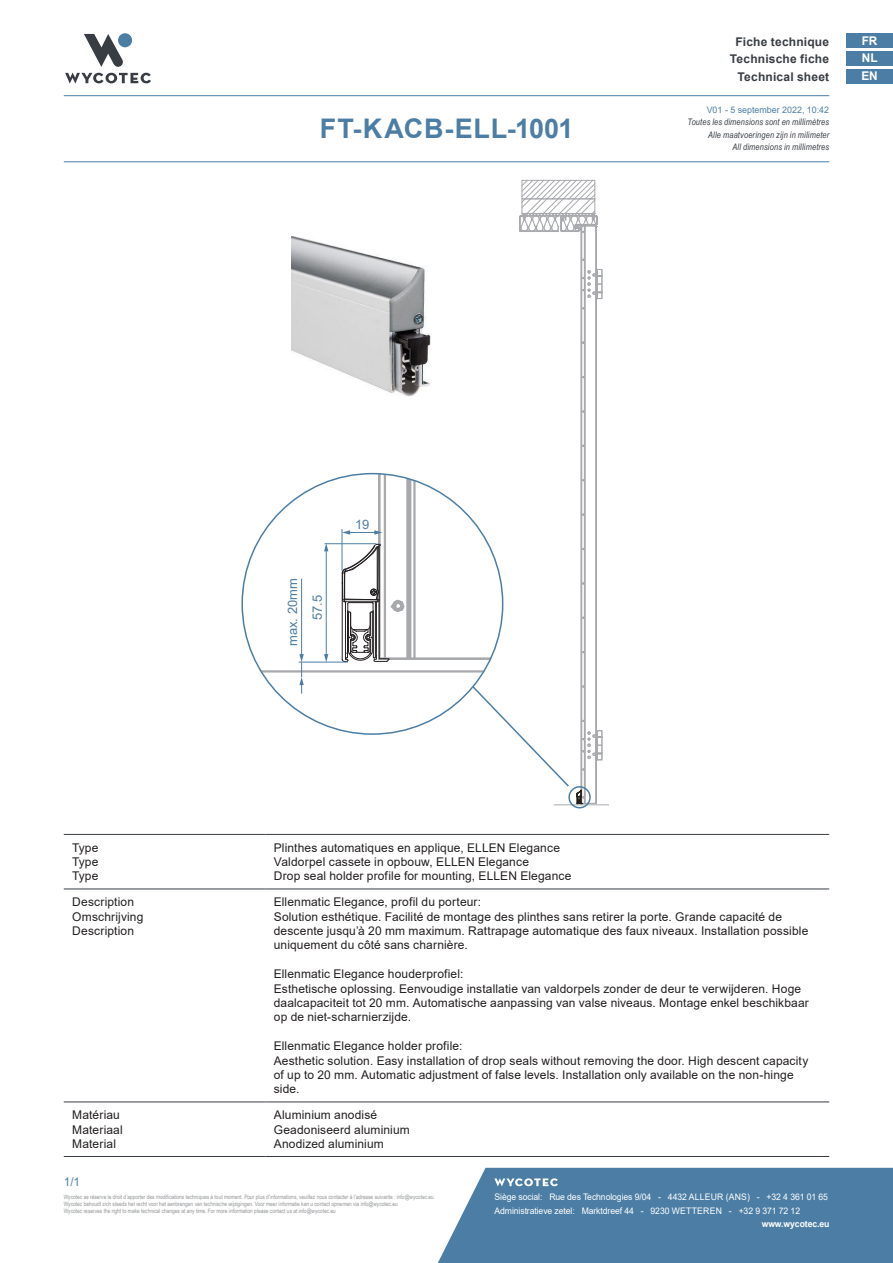
<style>
.page{position:relative;width:893px;height:1263px;background:#fff}
.page>*{position:absolute;margin:0;border:0;box-sizing:border-box;transform-origin:0 0}
.Tussentitel{font:700 27px "Arial";letter-spacing:.02em;color:#4c7ea5}
.t1{font:12.9px "Arial";color:#4c7ea5}
.Lopende_tekst{font:12px/14.4px "Arial";letter-spacing:.01em;color:#231f20}
.t2{font:700 12px/17.5px "Arial";letter-spacing:.015em;color:#383d44;text-align:right}
.t3{font:700 12px/17.9px "Arial";color:#fff;text-align:justify}
.t4{font:12px "Arial";color:#4c7ea5}
.t5{font:9px/13.5px "Arial";letter-spacing:-.01em;color:#fff;scale:.96 1}
.t6{font:italic 9px/12.5px "Arial Narrow";letter-spacing:.02em;color:#383d44;text-align:right}
.t7{font:9px "Arial";color:#4c7ea5}
.t8{font:700 9px "Arial";letter-spacing:-.01em;color:#fff;scale:.96 1}
.t9{font:6px/7.2px "Arial Narrow";color:#939598}
</style>
<div class="page">
<div style="left:846px;top:33px;width:47px;height:15px;background:#4c7ea5"></div>
<div style="left:846px;top:51px;width:47px;height:15px;background:#4c7ea5"></div>
<div style="left:846px;top:69px;width:47px;height:14px;background:#4c7ea5"></div>
<div style="left:438px;top:1168px;width:455px;height:95px;background:#4c7ea5"></div>
<svg style="left:65px;top:73px;width:86px;height:10px"></svg>
<div style="left:118px;top:33px;width:14px;height:14px;background:#4c7ea5;border-radius:50%"></div>
<svg style="left:84px;top:34px;width:39px;height:33px"></svg>
<hr style="left:64px;top:95px;width:765px;height:1px;background:#4c7ea5">
<hr style="left:64px;top:162px;width:765px;height:1px;background:#4c7ea5">
<img style="left:292px;top:236px;width:49px;height:136px">
<hr style="left:554px;top:804px;width:55px;height:1px;background:#a8a9ad">
<hr style="left:64px;top:834px;width:201px;height:1px;background:#383d44">
<hr style="left:64px;top:889px;width:201px;height:1px;background:#383d44">
<hr style="left:64px;top:1102px;width:201px;height:1px;background:#383d44">
<hr style="left:64px;top:1156px;width:201px;height:1px;background:#383d44">
<hr style="left:265px;top:834px;width:564px;height:1px;background:#383d44">
<hr style="left:265px;top:889px;width:564px;height:1px;background:#383d44">
<hr style="left:265px;top:1102px;width:564px;height:1px;background:#383d44">
<hr style="left:265px;top:1156px;width:564px;height:1px;background:#383d44">
<hr style="left:242px;top:670px;width:261px;height:2px;background:#a8a9ad">
<hr style="left:325px;top:543px;width:51px;height:1px;background:#4c7ea5">
<hr style="left:299px;top:662px;width:49px;height:1px;background:#4c7ea5">
<hr style="left:326px;top:550px;width:1px;height:105px;background:#4c7ea5">
<svg style="left:324px;top:543px;width:4px;height:8px"></svg>
<svg style="left:324px;top:654px;width:4px;height:8px"></svg>
<hr style="left:301px;top:579px;width:1px;height:76px;background:#4c7ea5">
<svg style="left:299px;top:654px;width:5px;height:40px"></svg>
<div style="left:568px;top:786px;width:23px;height:22px;border:2px solid #4c7ea5;border-radius:50%"></div>
<svg style="left:341px;top:180px;width:261px;height:624px"></svg>
<p class="Tussentitel" style="left:320px;top:110px;width:255px">FT-KACB-ELL-1001</p>
<p class="t2" style="left:730px;top:33px;width:101px">Fiche technique<br>Technische fiche<br>Technical sheet</p>
<p class="t7" style="left:707px;top:103px;width:124px">V01 - 5 september 2022, 10:42</p>
<p class="t6" style="left:687px;top:115px;width:143px">Toutes les dimensions sont en millimètres<br>Alle maatvoeringen zijn in milimeter<br>All dimensions in millimetres</p>
<p class="t3" style="left:861px;top:32px;width:18px">FR NL EN</p>
<p class="t1" style="left:355px;top:516px;width:16px">19</p>
<p class="t1" style="left:284px;top:646px;width:69px;rotate:-90deg">max. 20mm</p>
<p class="t1" style="left:308px;top:620px;width:27px;rotate:-90deg">57.5</p>
<p class="Lopende_tekst" style="left:72px;top:840px;width:28px">Type</p>
<p class="Lopende_tekst" style="left:72px;top:854px;width:28px">Type</p>
<p class="Lopende_tekst" style="left:72px;top:869px;width:28px">Type</p>
<p class="Lopende_tekst" style="left:274px;top:840px;width:299px">Plinthes automatiques en applique, ELLEN Elegance<br>Valdorpel cassete in opbouw, ELLEN Elegance<br>Drop seal holder profile for mounting, ELLEN Elegance</p>
<p class="Lopende_tekst" style="left:72px;top:895px;width:63px">Description</p>
<p class="Lopende_tekst" style="left:72px;top:909px;width:73px">Omschrijving</p>
<p class="Lopende_tekst" style="left:72px;top:923px;width:63px">Description</p>
<p class="Lopende_tekst" style="left:274px;top:895px;width:209px">Ellenmatic Elegance, profil du porteur:</p>
<p class="Lopende_tekst" style="left:274px;top:909px;width:536px">Solution esthétique. Facilité de montage des plinthes sans retirer la porte. Grande capacité de descente jusqu’à 20 mm maximum. Rattrapage automatique des faux niveaux. Installation possible uniquement du côté sans charnière.</p>
<p class="Lopende_tekst" style="left:274px;top:967px;width:191px">Ellenmatic Elegance houderprofiel:</p>
<p class="Lopende_tekst" style="left:274px;top:981px;width:536px">Esthetische oplossing. Eenvoudige installatie van valdorpels zonder de deur te verwijderen. Hoge daalcapaciteit tot 20 mm. Automatische aanpassing van valse niveaus. Montage enkel beschikbaar op de niet-scharnierzijde.</p>
<p class="Lopende_tekst" style="left:274px;top:1039px;width:190px">Ellenmatic Elegance holder profile:</p>
<p class="Lopende_tekst" style="left:274px;top:1053px;width:536px">Aesthetic solution. Easy installation of drop seals without removing the door. High descent capacity of up to 20 mm. Automatic adjustment of false levels. Installation only available on the non-hinge side.</p>
<p class="Lopende_tekst" style="left:72px;top:1108px;width:49px">Matériau</p>
<p class="Lopende_tekst" style="left:72px;top:1122px;width:52px">Materiaal</p>
<p class="Lopende_tekst" style="left:72px;top:1136px;width:45px">Material</p>
<p class="Lopende_tekst" style="left:274px;top:1108px;width:105px">Aluminium anodisé</p>
<p class="Lopende_tekst" style="left:274px;top:1122px;width:137px">Geadoniseerd aluminium</p>
<p class="Lopende_tekst" style="left:274px;top:1136px;width:111px">Anodized aluminium</p>
<p class="t4" style="left:64px;top:1173px;width:18px">1/1</p>
<p class="t9" style="left:64px;top:1193px;width:372px">Wycotec se réserve le droit d’apporter des modifications techniques à tout moment. Pour plus d’informations, veuillez nous contacter à l’adresse suivante : info@wycotec.eu<br>Wycotec behoudt zich steeds het recht voor het aanbrengen van technische wijzigingen. Voor meer informatie kan u contact opnemen via info@wycotec.eu<br>Wycotec reserves the right to make technical changes at any time. For more information please contact us at info@wycotec.eu</p>
<p class="t5" style="left:495px;top:1190px;width:349px">Siège social: Rue des Technologies 9/04 - 4432 ALLEUR (ANS) - +32 4 361 01 65<br>Administratieve zetel: Marktdreef 44 - 9230 WETTEREN - +32 9 371 72 12</p>
<p class="t8" style="left:762px;top:1217px;width:72px">www.wycotec.eu</p>
</div>
